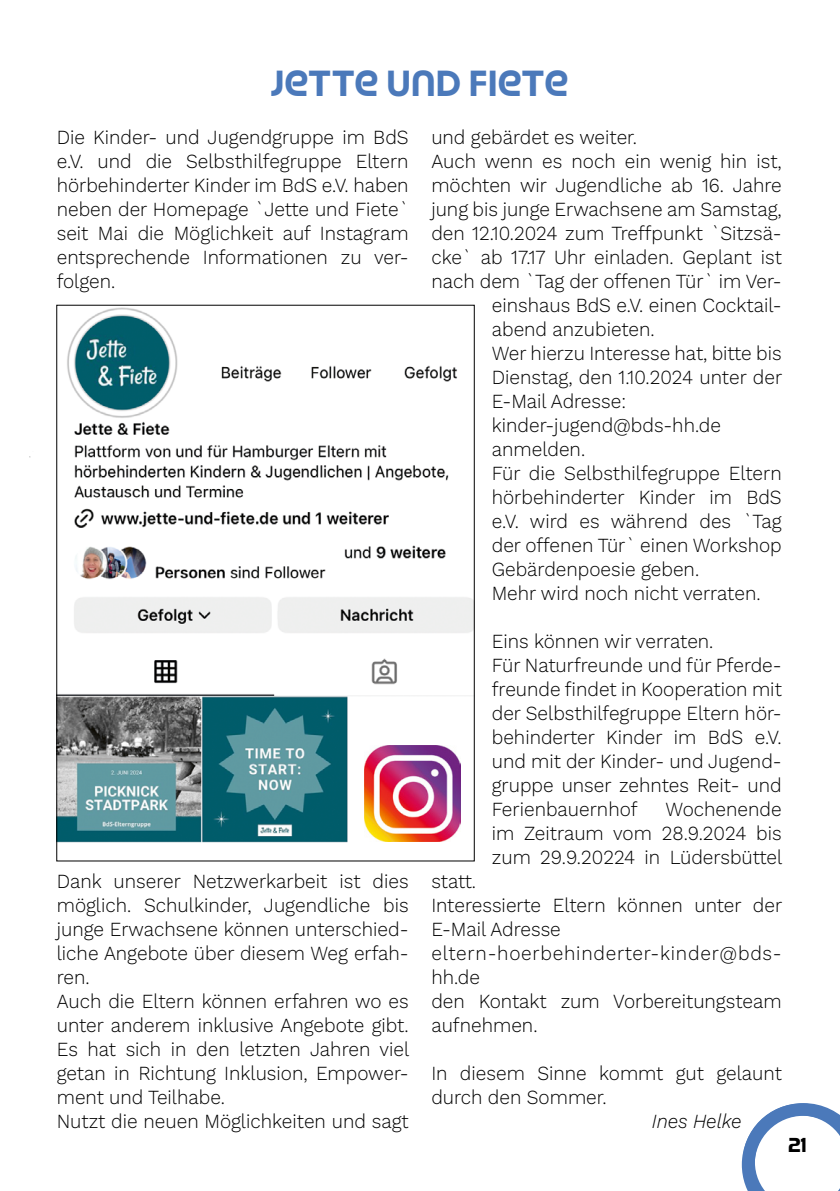
<style>
.page{position:relative;width:840px;height:1191px;background:#fff}
.page>*{position:absolute;margin:0;border:0;box-sizing:border-box;transform-origin:0 0}
.t1{font:700 36px "Strenuous Rg";letter-spacing:.025em;color:#4b79ba}
.t2{font:300 20px/24px "Work Sans";color:#000;scale:.95 1}
.t3{font:italic 300 20px "Work Sans";letter-spacing:-.005em;color:#000;scale:.95 1}
.t4{font:700 20px "Strenuous Rg";color:#000}
</style>
<div class="page">
<svg style="left:741px;top:1103px;width:98px;height:88px"></svg>
<img style="left:58px;top:307px;width:414px;height:536px">
<img style="left:364px;top:745px;width:96px;height:96px">
<h1 class="t1" style="left:270px;top:61px;width:298px">JETTE UND FIETE</h1>
<p class="t2" style="left:431px;top:125px;width:218px">und gebärdet es weiter.</p>
<p class="t2" style="left:431px;top:149px;width:370px">Auch wenn es noch ein wenig hin ist,</p>
<p class="t2" style="left:431px;top:173px;width:370px">möchten wir Jugendliche ab 16. Jahre</p>
<p class="t2" style="left:431px;top:197px;width:370px">jung bis junge Erwachsene am Samstag,</p>
<p class="t2" style="left:431px;top:221px;width:370px">den 12.10.2024 zum Treffpunkt `Sitzsä-</p>
<p class="t2" style="left:431px;top:245px;width:370px">cke` ab 17.17 Uhr einladen. Geplant ist</p>
<p class="t2" style="left:431px;top:269px;width:370px">nach dem `Tag der offenen Tür` im Ver-</p>
<p class="t2" style="left:491px;top:293px;width:306px">einshaus BdS e.V. einen Cocktail-</p>
<p class="t2" style="left:491px;top:317px;width:173px">abend anzubieten.</p>
<p class="t2" style="left:491px;top:341px;width:306px">Wer hierzu Interesse hat, bitte bis</p>
<p class="t2" style="left:491px;top:365px;width:307px">Dienstag, den 1.10.2024 unter der</p>
<p class="t2" style="left:491px;top:389px;width:143px">E-Mail Adresse:</p>
<p class="t2" style="left:491px;top:413px;width:242px">kinder-jugend@bds-hh.de</p>
<p class="t2" style="left:491px;top:437px;width:100px">anmelden.</p>
<p class="t2" style="left:491px;top:461px;width:306px">Für die Selbsthilfegruppe Eltern</p>
<p class="t2" style="left:491px;top:485px;width:306px">hörbehinderter Kinder im BdS</p>
<p class="t2" style="left:491px;top:509px;width:306px">e.V. wird es während des `Tag</p>
<p class="t2" style="left:491px;top:533px;width:306px">der offenen Tür` einen Workshop</p>
<p class="t2" style="left:491px;top:557px;width:220px">Gebärdenpoesie geben.</p>
<p class="t2" style="left:491px;top:581px;width:284px">Mehr wird noch nicht verraten.</p>
<p class="t2" style="left:491px;top:629px;width:306px">Eins können wir verraten.<br>Für Naturfreunde und für Pferde&shy;freunde findet in Kooperation mit der Selbsthilfegruppe Eltern hör&shy;behinderter Kinder im BdS e.V. und mit der Kinder- und Jugend&shy;gruppe unser zehntes Reit- und<br>Ferienbauernhof</p>
<p class="t2" style="left:57px;top:125px;width:372px;text-align:justify">Die Kinder- und Jugendgruppe im BdS e.V. und die Selbsthilfegruppe Eltern hörbehinderter Kinder im BdS e.V. haben neben der Homepage `Jette und Fiete` seit Mai die Möglichkeit auf Instagram entsprechende Informationen zu ver&shy;folgen.</p>
<p class="t2" style="left:491px;top:797px;width:307px;text-align:justify;text-indent:174px">Wochenende im Zeitraum vom 28.9.2024 bis zum 29.9.20224 in Lüdersbüttel</p>
<p class="t2" style="left:431px;top:869px;width:370px">statt.<br>Interessierte Eltern können unter der<br>E-Mail Adresse eltern-hoerbehinderter-kinder@bds&shy;hh.de<br>den Kontakt zum Vorbereitungsteam aufnehmen.</p>
<p class="t2" style="left:431px;top:1061px;width:370px">In diesem Sinne kommt gut gelaunt durch den Sommer.</p>
<p class="t3" style="left:651px;top:1106px;width:96px">Ines Helke</p>
<p class="t2" style="left:57px;top:869px;width:372px">Dank unserer Netzwerkarbeit ist dies möglich. Schulkinder, Jugendliche bis junge Erwachsene können unterschied&shy;liche Angebote über diesem Weg erfah&shy;ren.<br>Auch die Eltern können erfahren wo es unter anderem inklusive Angebote gibt.<br>Es hat sich in den letzten Jahren viel getan in Richtung Inklusion, Empower&shy;ment und Teilhabe.<br>Nutzt die neuen Möglichkeiten und sagt</p>
<p class="t4" style="left:787px;top:1133px;width:20px">21</p>
</div>
